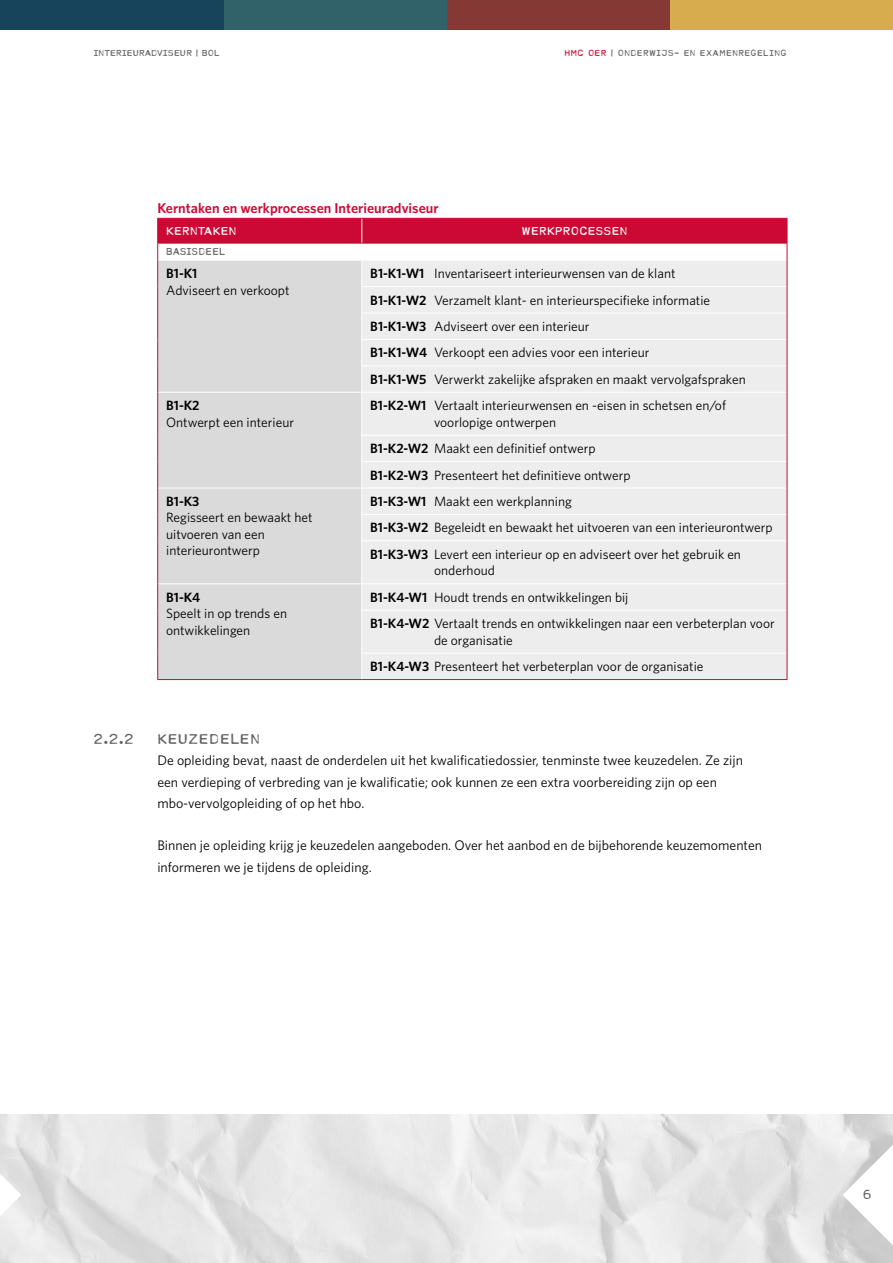
<style>
.page{position:relative;width:893px;height:1263px;background:#fff}
.page>*{position:absolute;margin:0;border:0;box-sizing:border-box;transform-origin:0 0}
.t1{font:15px "MODERNTYPEWRITER";letter-spacing:.035em;color:#646363}
.t2{font:600 14.25px "Whitney";color:#cc0935}
.t3{font:13.8px/21.3px "Whitney";color:#000}
.t4{font:13.5px/26.4px "Whitney";color:#000}
.t5{font:600 13.5px "Whitney";color:#000}
.t6{font:13.5px "MODERNTYPEWRITER";color:#646363}
.t7{font:12px "MODERNTYPEWRITER";letter-spacing:.005em;color:#fff}
.t8{font:10.5px "MODERNTYPEWRITER";letter-spacing:-.005em;color:#646363;scale:.96 1}
.t9{font:9px "MODERNTYPEWRITER";letter-spacing:.03em;color:#646363}
.s1{color:#cc0935}
.s2{font-weight:600}
</style>
<div class="page">
<img style="left:0;top:1114px;width:893px;height:149px">
<div style="left:670px;top:0;width:223px;height:30px;background:#d7ac4f"></div>
<div style="left:446px;top:0;width:224px;height:30px;background:#853934"></div>
<div style="left:223px;top:0;width:223px;height:30px;background:#326269"></div>
<div style="left:0;top:0;width:223px;height:30px;background:#17435b"></div>
<svg style="left:843px;top:1132px;width:50px;height:126px"></svg>
<svg style="left:0;top:1132px;width:21px;height:126px"></svg>
<div style="left:158px;top:393px;width:203px;height:286px;background:#dadada"></div>
<div style="left:362px;top:393px;width:425px;height:286px;background:#ededed"></div>
<hr style="left:361px;top:435px;width:426px;height:1px;background:#fff">
<hr style="left:361px;top:461px;width:426px;height:1px;background:#fff">
<hr style="left:158px;top:488px;width:204px;height:1px;background:#fff">
<hr style="left:362px;top:488px;width:425px;height:1px;background:#fff">
<hr style="left:361px;top:514px;width:426px;height:1px;background:#fff">
<hr style="left:361px;top:540px;width:426px;height:1px;background:#fff">
<hr style="left:158px;top:583px;width:204px;height:1px;background:#fff">
<hr style="left:362px;top:583px;width:425px;height:1px;background:#fff">
<hr style="left:361px;top:610px;width:426px;height:1px;background:#fff">
<hr style="left:361px;top:653px;width:426px;height:1px;background:#fff">
<svg style="left:157px;top:218px;width:631px;height:174px;background:#e5c8ce"></svg>
<hr style="left:157px;top:392px;width:1px;height:43px;background:#cc0935">
<hr style="left:787px;top:392px;width:1px;height:43px;background:#cc0935">
<svg style="left:157px;top:435px;width:1px;height:106px"></svg>
<hr style="left:157px;top:541px;width:1px;height:43px;background:#cc0935">
<svg style="left:787px;top:435px;width:1px;height:106px"></svg>
<hr style="left:787px;top:541px;width:1px;height:43px;background:#cc0935">
<svg style="left:157px;top:584px;width:1px;height:26px"></svg>
<hr style="left:157px;top:610px;width:1px;height:43px;background:#cc0935">
<svg style="left:157px;top:653px;width:1px;height:26px"></svg>
<hr style="left:157px;top:679px;width:205px;height:1px;background:#cc0935">
<svg style="left:787px;top:584px;width:1px;height:26px"></svg>
<hr style="left:787px;top:610px;width:1px;height:43px;background:#cc0935">
<svg style="left:787px;top:653px;width:1px;height:26px"></svg>
<hr style="left:362px;top:679px;width:425px;height:1px;background:#cc0935">
<p class="t9" style="left:94px;top:48px;width:12px">INTERIE</p>
<p class="t9" style="left:133px;top:48px;width:14px">URADVISE</p>
<p class="t9" style="left:180px;top:48px;width:41px">UR | BOL</p>
<p class="t9" style="left:565px;top:48px;width:224px"><span class="s1">HMC OER</span> | ONDERWIJS- EN EXAMENREGELING</p>
<p class="t2" style="left:157px;top:198px;width:283px">Kerntaken en werkprocessen Interieuradviseur</p>
<p class="t7" style="left:166px;top:224px;width:72px">KERNTAKEN</p>
<p class="t7" style="left:521px;top:224px;width:107px">WERKPROCESSEN</p>
<p class="t8" style="left:166px;top:246px;width:63px">BASISDEEL</p>
<p class="t5" style="left:166px;top:264px;width:33px">B1-K1</p>
<p class="t4" style="left:166px;top:276px;width:125px">Adviseert en verkoopt</p>
<p class="t4" style="left:370px;top:260px;width:377px"><span class="s2">B1-K1-W1</span> Inventariseert interieurwensen van de klant<br><span class="s2">B1-K1-W2</span> Verzamelt klant- en interieurspecifieke informatie <span class="s2">B1-K1-W3</span> Adviseert over een interieur<br><span class="s2">B1-K1-W4</span> Verkoopt een advies voor een interieur<br><span class="s2">B1-K1-W5</span> Verwerkt zakelijke afspraken en maakt vervolgafspraken</p>
<p class="t5" style="left:166px;top:396px;width:35px">B1-K2</p>
<p class="t4" style="left:166px;top:408px;width:129px">Ontwerpt een interieur</p>
<p class="t4" style="left:434px;top:397px;width:293px;line-height:16.5px;text-indent:-64px"><span class="s2">B1-K2-W1</span> Vertaalt interieurwensen en -eisen in schetsen en/of voorlopige ontwerpen</p>
<p class="t4" style="left:370px;top:435px;width:262px"><span class="s2">B1-K2-W2</span> Maakt een definitief ontwerp<br><span class="s2">B1-K2-W3</span> Presenteert het definitieve ontwerp</p>
<p class="t5" style="left:166px;top:492px;width:35px">B1-K3</p>
<p class="t4" style="left:166px;top:509px;width:148px;line-height:16.5px">Regisseert en bewaakt het uitvoeren van een interieurontwerp</p>
<p class="t4" style="left:370px;top:488px;width:404px"><span class="s2">B1-K3-W1</span> Maakt een werkplanning<br><span class="s2">B1-K3-W2</span> Begeleidt en bewaakt het uitvoeren van een interieurontwerp<br><span class="s2">B1-K3-W3</span> Levert een interieur op en adviseert over het gebruik en</p>
<p class="t4" style="left:434px;top:557px;width:62px">onderhoud</p>
<p class="t5" style="left:166px;top:588px;width:36px">B1-K4</p>
<p class="t4" style="left:166px;top:605px;width:122px;line-height:16.5px">Speelt in op trends en ontwikkelingen</p>
<p class="t4" style="left:370px;top:583px;width:406px"><span class="s2">B1-K4-W1</span> Houdt trends en ontwikkelingen bij<br><span class="s2">B1-K4-W2</span> Vertaalt trends en ontwikkelingen naar een verbeterplan voor</p>
<p class="t4" style="left:370px;top:626px;width:335px;text-indent:64px">de organisatie<br><span class="s2">B1-K4-W3</span> Presenteert het verbeterplan voor de organisatie</p>
<p class="t1" style="left:94px;top:731px;width:42px">2.2.2</p>
<p class="t1" style="left:157px;top:731px;width:104px">KEUZEDELEN</p>
<p class="t3" style="left:157px;top:750px;width:587px">De opleiding bevat, naast de onderdelen uit het kwalificatiedossier, tenminste twee keuzedelen. Ze zijn een verdieping of verbreding van je kwalificatie; ook kunnen ze een extra voorbereiding zijn op een mbo-vervolgopleiding of op het hbo.</p>
<p class="t3" style="left:157px;top:835px;width:606px">Binnen je opleiding krijg je keuzedelen aangeboden. Over het aanbod en de bijbehorende keuzemomenten informeren we je tijdens de opleiding.</p>
<p class="t6" style="left:863px;top:1187px;width:10px">6</p>
</div>
